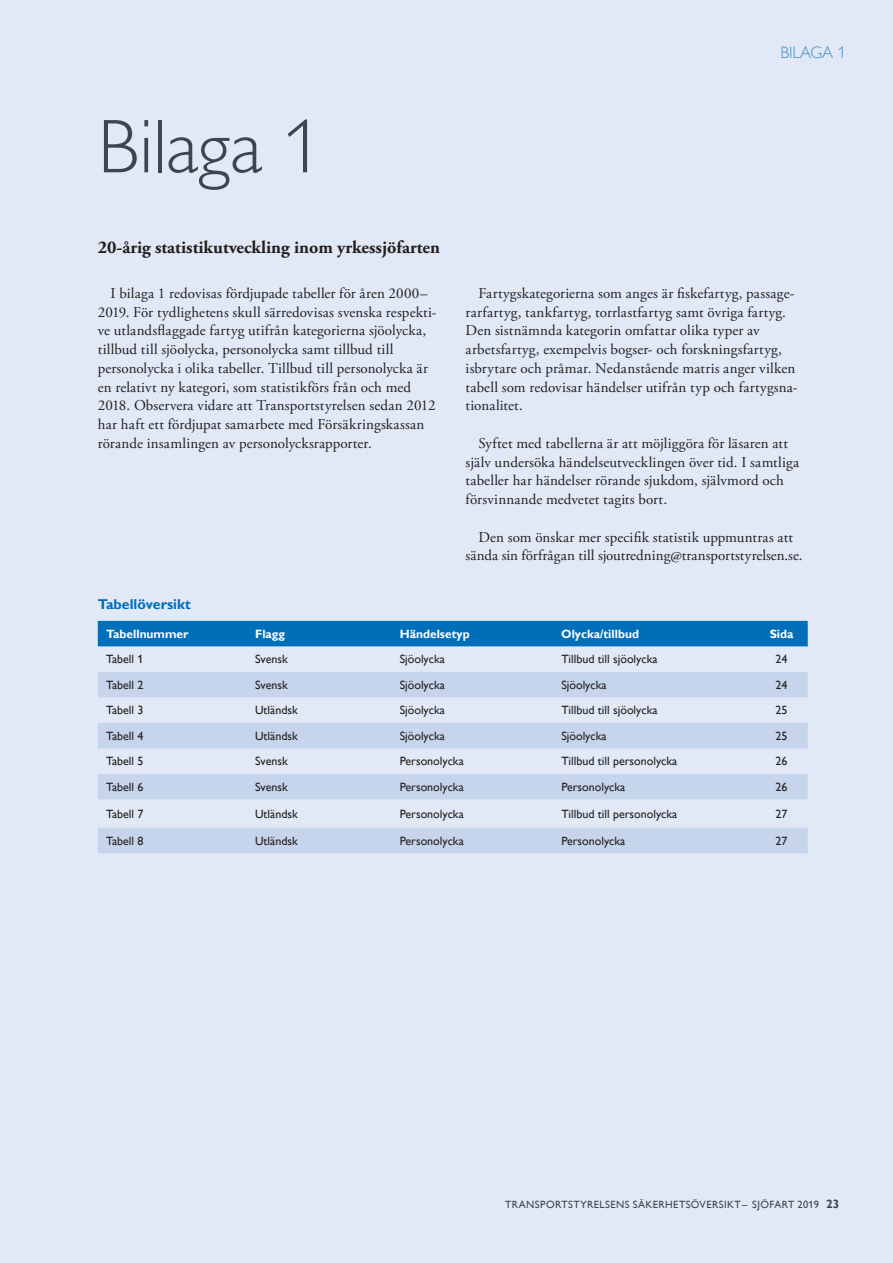
<style>
.page{position:relative;width:893px;height:1263px;background:#e1e9f6}
.page>*{position:absolute;margin:0;border:0;box-sizing:border-box;transform-origin:0 0}
.rubbe_light{font:300 76.5px "Gill Alt One";letter-spacing:-.01em;color:#40444e}
.mellis_svart_12_pkt{font:700 18px "Adobe Garamond Pro";color:#231f20}
.t1{font:300 16.5px "Gill Alt One";color:#488bc9}
.bröd_indrag{font:15px/18.8px "Adobe Garamond Pro";letter-spacing:.01em;color:#231f20}
.rubbe_diagram_tabell{font:700 14.25px "Gill Alt One";color:#006fba}
.t2{font:12px "Gill Alt One";color:#231f20}
.t3{font:700 12px "Gill Alt One";color:#fff}
.t4{font:10.5px "Gill Alt One";letter-spacing:.04em;color:#40444e}
.s1{font-weight:700;font-size:12px}
</style>
<div class="page">
<div style="left:98px;top:621px;width:710px;height:25px;background:#006fba"></div>
<div style="left:98px;top:672px;width:710px;height:25px;background:#c6d5ec"></div>
<svg style="left:98px;top:723px;width:710px;height:130px;fill:#c6d5ec"></svg>
<p class="rubbe_light" style="left:98px;top:102px;width:226px">Bilaga 1</p>
<p class="t1" style="left:780px;top:43px;width:67px">BILAGA 1</p>
<p class="mellis_svart_12_pkt" style="left:98px;top:237px;width:344px">20-årig statistikutveckling inom yrkessjöfarten</p>
<p class="bröd_indrag" style="left:98px;top:284px;width:340px;text-indent:13px">I bilaga 1 redovisas fördjupade tabeller för åren 2000– 2019. För tydlighetens skull särredovisas svenska respekti&shy;ve utlandsflaggade fartyg utifrån kategorierna sjöolycka, tillbud till sjöolycka, personolycka samt tillbud till personolycka i olika tabeller. Tillbud till personolycka är en relativt ny kategori, som statistikförs från och med 2018. Observera vidare att Transportstyrelsen sedan 2012 har haft ett fördjupat samarbete med Försäkringskassan rörande insamlingen av personolycksrapporter.</p>
<p class="bröd_indrag" style="left:466px;top:284px;width:333px;text-indent:13px">Fartygskategorierna som anges är fiskefartyg, passage&shy;rarfartyg, tankfartyg, torrlastfartyg samt övriga fartyg.<br>Den sistnämnda kategorin omfattar olika typer av arbetsfartyg, exempelvis bogser- och forskningsfartyg, isbrytare och pråmar. Nedanstående matris anger vilken tabell som redovisar händelser utifrån typ och fartygsna&shy;tionalitet.</p>
<p class="bröd_indrag" style="left:466px;top:434px;width:335px;text-indent:13px">Syftet med tabellerna är att möjliggöra för läsaren att själv undersöka händelseutvecklingen över tid. I samtliga tabeller har händelser rörande sjukdom, självmord och försvinnande medvetet tagits bort.</p>
<p class="bröd_indrag" style="left:466px;top:528px;width:339px;text-align:center">Den som önskar mer specifik statistik uppmuntras att sända sin förfrågan till sjoutredning@transportstyrelsen.se.</p>
<p class="rubbe_diagram_tabell" style="left:98px;top:596px;width:95px">Tabellöversikt</p>
<p class="t3" style="left:106px;top:627px;width:84px">Tabellnummer</p>
<p class="t3" style="left:255px;top:627px;width:31px">Flagg</p>
<p class="t3" style="left:400px;top:627px;width:71px">Händelsetyp</p>
<p class="t3" style="left:561px;top:627px;width:79px">Olycka/tillbud</p>
<p class="t3" style="left:770px;top:627px;width:25px">Sida</p>
<p class="t2" style="left:106px;top:652px;width:39px">Tabell 1</p>
<p class="t2" style="left:255px;top:652px;width:34px">Svensk</p>
<p class="t2" style="left:400px;top:652px;width:47px">Sjöolycka</p>
<p class="t2" style="left:561px;top:652px;width:98px">Tillbud till sjöolycka</p>
<p class="t2" style="left:776px;top:652px;width:13px">24</p>
<p class="t2" style="left:106px;top:678px;width:39px">Tabell 2</p>
<p class="t2" style="left:255px;top:678px;width:34px">Svensk</p>
<p class="t2" style="left:400px;top:678px;width:47px">Sjöolycka</p>
<p class="t2" style="left:561px;top:678px;width:47px">Sjöolycka</p>
<p class="t2" style="left:776px;top:678px;width:13px">24</p>
<p class="t2" style="left:106px;top:703px;width:39px">Tabell 3</p>
<p class="t2" style="left:255px;top:703px;width:44px">Utländsk</p>
<p class="t2" style="left:400px;top:703px;width:47px">Sjöolycka</p>
<p class="t2" style="left:561px;top:703px;width:98px">Tillbud till sjöolycka</p>
<p class="t2" style="left:776px;top:703px;width:13px">25</p>
<p class="t2" style="left:106px;top:729px;width:39px">Tabell 4</p>
<p class="t2" style="left:255px;top:729px;width:44px">Utländsk</p>
<p class="t2" style="left:400px;top:729px;width:47px">Sjöolycka</p>
<p class="t2" style="left:561px;top:729px;width:47px">Sjöolycka</p>
<p class="t2" style="left:776px;top:729px;width:13px">25</p>
<p class="t2" style="left:106px;top:754px;width:39px">Tabell 5</p>
<p class="t2" style="left:255px;top:754px;width:34px">Svensk</p>
<p class="t2" style="left:400px;top:754px;width:66px">Personolycka</p>
<p class="t2" style="left:561px;top:754px;width:118px">Tillbud till personolycka</p>
<p class="t2" style="left:776px;top:754px;width:13px">26</p>
<p class="t2" style="left:106px;top:780px;width:39px">Tabell 6</p>
<p class="t2" style="left:255px;top:780px;width:34px">Svensk</p>
<p class="t2" style="left:400px;top:780px;width:66px">Personolycka</p>
<p class="t2" style="left:561px;top:780px;width:66px">Personolycka</p>
<p class="t2" style="left:776px;top:780px;width:13px">26</p>
<p class="t2" style="left:106px;top:807px;width:39px">Tabell 7</p>
<p class="t2" style="left:255px;top:807px;width:44px">Utländsk</p>
<p class="t2" style="left:400px;top:807px;width:66px">Personolycka</p>
<p class="t2" style="left:561px;top:807px;width:118px">Tillbud till personolycka</p>
<p class="t2" style="left:776px;top:807px;width:13px">27</p>
<p class="t2" style="left:106px;top:834px;width:39px">Tabell 8</p>
<p class="t2" style="left:255px;top:834px;width:44px">Utländsk</p>
<p class="t2" style="left:400px;top:834px;width:66px">Personolycka</p>
<p class="t2" style="left:561px;top:834px;width:66px">Personolycka</p>
<p class="t2" style="left:776px;top:834px;width:13px">27</p>
<p class="t4" style="left:505px;top:1198px;width:336px">TRANSPORTSTYRELSENS SÄKERHETSÖVERSIKT– SJÖFART 2019 <span class="s1">23</span></p>
</div>
